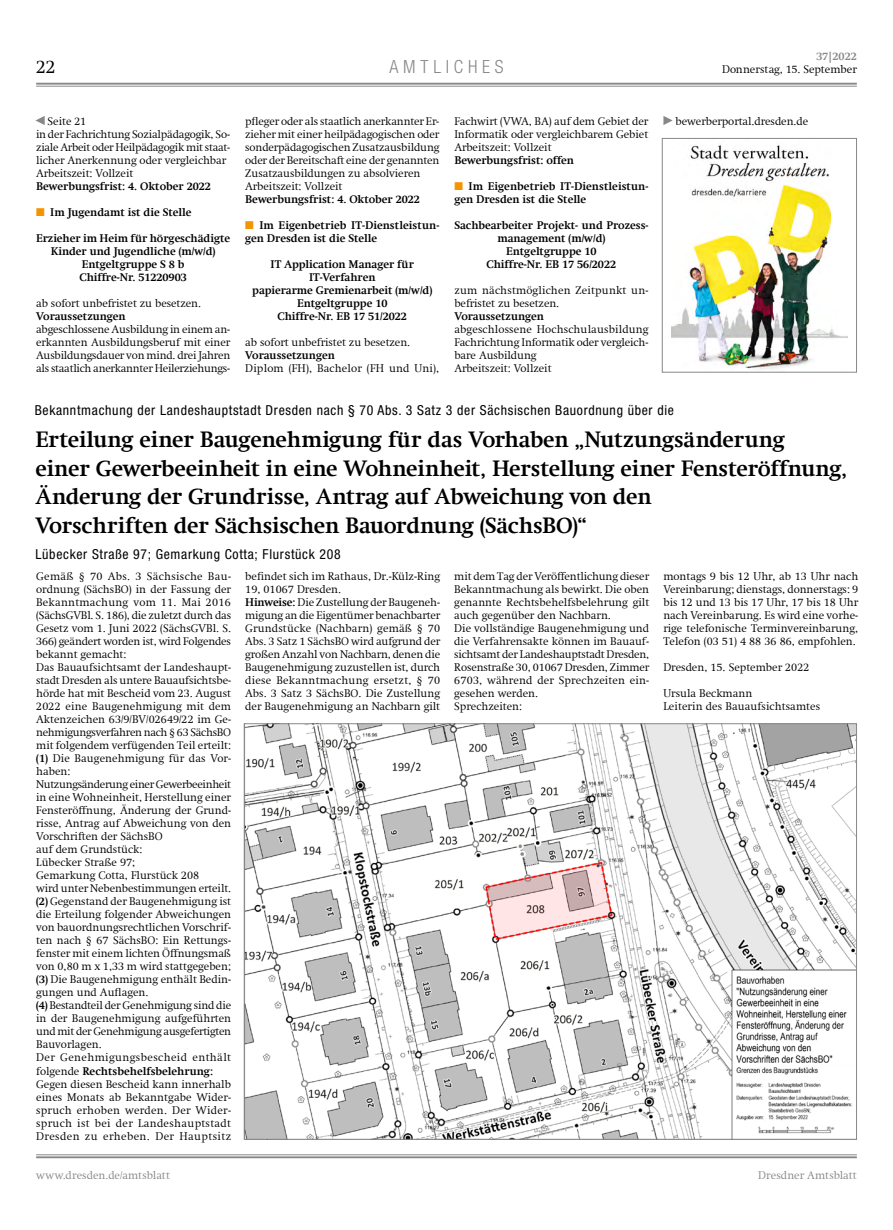
<style>
.page{position:relative;width:893px;height:1230px;background:#fff}
.page>*{position:absolute;margin:0;border:0;box-sizing:border-box;transform-origin:0 0}
.Über-3spaltig{font:700 22.5px/28.8px "Swift Com";letter-spacing:-.005em;color:#000}
.Seitenzahl{font:300 18.75px "Swift Com";color:#000}
.Rubriktitel{font:300 condensed 18.12px "Helvetica Neue";letter-spacing:.265em;color:#87888a}
.Dachzeile_amtl{font:condensed 13.75px "Helvetica Neue";letter-spacing:.05em;color:#000}
.Unterzeile_amtl{font:condensed 13.75px "Helvetica Neue";letter-spacing:.05em;color:#000}
.Fliesstext{font:300 11.25px/13px "Swift Com";color:#000;text-align:justify}
.Stellen-mittig{font:700 11.25px/13px "Swift Com";letter-spacing:-.005em;color:#000;text-align:center}
.Fliesstext_bold{font:700 11.25px "Swift Com";letter-spacing:-.005em;color:#000}
.Fliesstext-2{font:300 11.25px/13px "Swift Com";letter-spacing:.035em;color:#000}
.Fliesstext-3{font:300 11.25px "Swift Com";letter-spacing:.005em;color:#87888a}
.Fliesstext-4{font:700 11.25px "Swift Com";letter-spacing:-.005em;color:#87888a}
.s1{color:#f39400}
.s2{font-weight:700}
</style>
<div class="page">
<hr style="left:36px;top:86px;width:821px;height:1px;background:#87888a">
<hr style="left:36px;top:83px;width:821px;height:2px;background:#87888a">
<hr style="left:36px;top:1154px;width:821px;height:1px;background:#87888a">
<hr style="left:36px;top:1156px;width:821px;height:2px;background:#87888a">
<svg style="left:663px;top:116px;width:10px;height:9px"></svg>
<img style="left:246px;top:725px;width:609px;height:412px">
<svg style="left:35px;top:116px;width:10px;height:9px"></svg>
<img style="left:671px;top:143px;width:177px;height:227px">
<div style="left:662px;top:138px;width:195px;height:234px;border:1px solid #87888a"></div>
<p class="Seitenzahl" style="left:36px;top:56px;width:21px">22</p>
<p class="Rubriktitel" style="left:389px;top:56px;width:116px">AMTLICHES</p>
<p class="Fliesstext" style="left:48px;top:115px;width:40px">Seite 21</p>
<p class="Fliesstext" style="left:36px;top:128px;width:196px">in der Fachrichtung Sozialpädagogik, So&shy;ziale Arbeit oder Heilpädagogik mit staat&shy;licher Anerkennung oder vergleichbar</p>
<p class="Fliesstext" style="left:36px;top:167px;width:99px">Arbeitszeit: Vollzeit</p>
<p class="Fliesstext_bold" style="left:36px;top:180px;width:176px">Bewerbungsfrist: 4. Oktober 2022</p>
<p class="Stellen-mittig" style="left:36px;top:206px;width:157px"><span class="s1">■</span> Im Jugendamt ist die Stelle</p>
<p class="Stellen-mittig" style="left:36px;top:232px;width:196px">Erzieher im Heim für hörgeschädigte<br>Kinder und Jugendliche (m/w/d)</p>
<p class="Stellen-mittig" style="left:82px;top:258px;width:104px">Entgeltgruppe S 8 b</p>
<p class="Stellen-mittig" style="left:80px;top:271px;width:109px">Chiffre-Nr. 51220903</p>
<p class="Fliesstext" style="left:36px;top:297px;width:167px">ab sofort unbefristet zu besetzen.</p>
<p class="Fliesstext_bold" style="left:36px;top:310px;width:91px">Voraussetzungen</p>
<p class="Fliesstext" style="left:36px;top:323px;width:196px">abgeschlossene Ausbildung in einem an&shy;erkannten Ausbildungsberuf mit einer Ausbildungsdauer von mind. drei Jahren als staatlich anerkannter Heilerziehungs-</p>
<p class="Fliesstext" style="left:245px;top:115px;width:196px">pfleger oder als staatlich anerkannter Er&shy;zieher mit einer heilpädagogischen oder sonderpädagogischen Zusatzausbildung oder der Bereitschaft eine der genannten Zusatzausbildungen zu absolvieren</p>
<p class="Fliesstext" style="left:245px;top:180px;width:99px">Arbeitszeit: Vollzeit</p>
<p class="Fliesstext_bold" style="left:245px;top:193px;width:176px">Bewerbungsfrist: 4. Oktober 2022</p>
<p class="Stellen-mittig" style="left:245px;top:219px;width:196px;text-align:left"><span class="s1">■</span> Im Eigenbetrieb IT-Dienstleistun&shy;gen Dresden ist die Stelle</p>
<p class="Stellen-mittig" style="left:271px;top:258px;width:145px">IT Application Manager für</p>
<p class="Stellen-mittig" style="left:309px;top:271px;width:68px">IT-Verfahren</p>
<p class="Stellen-mittig" style="left:252px;top:284px;width:182px">papierarme Gremienarbeit (m/w/d)</p>
<p class="Stellen-mittig" style="left:297px;top:297px;width:92px">Entgeltgruppe 10</p>
<p class="Stellen-mittig" style="left:278px;top:310px;width:131px">Chiffre-Nr. EB 17 51/2022</p>
<p class="Fliesstext" style="left:245px;top:336px;width:167px">ab sofort unbefristet zu besetzen.</p>
<p class="Fliesstext_bold" style="left:245px;top:349px;width:91px">Voraussetzungen</p>
<p class="Fliesstext" style="left:245px;top:362px;width:196px">Diplom (FH), Bachelor (FH und Uni),</p>
<p class="Fliesstext" style="left:454px;top:115px;width:196px">Fachwirt (VWA, BA) auf dem Gebiet der<br>Informatik oder vergleichbarem Gebiet</p>
<p class="Fliesstext" style="left:454px;top:141px;width:99px">Arbeitszeit: Vollzeit</p>
<p class="Fliesstext_bold" style="left:454px;top:154px;width:121px">Bewerbungsfrist: offen</p>
<p class="Stellen-mittig" style="left:454px;top:180px;width:196px;text-align:left"><span class="s1">■</span> Im Eigenbetrieb IT-Dienstleistun&shy;gen Dresden ist die Stelle</p>
<p class="Stellen-mittig" style="left:454px;top:219px;width:196px">Sachbearbeiter Projekt- und Prozess&shy;management (m/w/d)</p>
<p class="Stellen-mittig" style="left:506px;top:245px;width:92px">Entgeltgruppe 10</p>
<p class="Stellen-mittig" style="left:487px;top:258px;width:131px">Chiffre-Nr. EB 17 56/2022</p>
<p class="Fliesstext" style="left:454px;top:284px;width:196px">zum nächstmöglichen Zeitpunkt un&shy;befristet zu besetzen.</p>
<p class="Fliesstext_bold" style="left:454px;top:310px;width:91px">Voraussetzungen</p>
<p class="Fliesstext" style="left:454px;top:323px;width:196px">abgeschlossene Hochschulausbildung Fachrichtung Informatik oder vergleich&shy;bare Ausbildung</p>
<p class="Fliesstext" style="left:454px;top:362px;width:99px">Arbeitszeit: Vollzeit</p>
<p class="Fliesstext-4" style="left:816px;top:50px;width:42px">37|2022</p>
<p class="Fliesstext" style="left:722px;top:63px;width:136px">Donnerstag, 15. September</p>
<p class="Fliesstext" style="left:676px;top:115px;width:134px">bewerberportal.dresden.de</p>
<p class="Dachzeile_amtl" style="left:35px;top:402px;width:641px">Bekanntmachung der Landeshauptstadt Dresden nach § 70 Abs. 3 Satz 3 der Sächsischen Bauordnung über die</p>
<p class="Über-3spaltig" style="left:35px;top:424px;width:813px">Erteilung einer Baugenehmigung für das Vorhaben „Nutzungsänderung<br>einer Gewerbeeinheit in eine Wohneinheit, Herstellung einer Fensteröffnung, Änderung der Grundrisse, Antrag auf Abweichung von den<br>Vorschriften der Sächsischen Bauordnung (SächsBO)“</p>
<p class="Unterzeile_amtl" style="left:35px;top:546px;width:307px">Lübecker Straße 97; Gemarkung Cotta; Flurstück 208</p>
<p class="Fliesstext" style="left:36px;top:570px;width:197px">Gemäß § 70 Abs. 3 Sächsische Bau&shy;ordnung (SächsBO) in der Fassung der Bekanntmachung vom 11. Mai 2016 (SächsGVBl. S. 186), die zuletzt durch das Gesetz vom 1. Juni 2022 (SächsGVBl. S.<br>366) geändert worden ist, wird Folgendes bekannt gemacht:</p>
<p class="Fliesstext" style="left:36px;top:661px;width:196px">Das Bauaufsichtsamt der Landeshaupt&shy;stadt Dresden als untere Bauaufsichtsbe&shy;hörde hat mit Bescheid vom 23. August 2022 eine Baugenehmigung mit dem Aktenzeichen 63/9/BV/02649/22 im Ge&shy;nehmigungsverfahren nach § 63 SächsBO mit folgendem verfügenden Teil erteilt:</p>
<p class="Fliesstext" style="left:36px;top:752px;width:196px"><span class="s2">(1)</span> Die Baugenehmigung für das Vor&shy;haben:</p>
<p class="Fliesstext" style="left:36px;top:778px;width:196px">Nutzungsänderung einer Gewerbeeinheit in eine Wohneinheit, Herstellung einer Fensteröffnung, Änderung der Grund&shy;risse, Antrag auf Abweichung von den Vorschriften der SächsBO</p>
<p class="Fliesstext" style="left:36px;top:843px;width:108px">auf dem Grundstück:</p>
<p class="Fliesstext" style="left:36px;top:856px;width:101px">Lübecker Straße 97;</p>
<p class="Fliesstext" style="left:36px;top:869px;width:165px">Gemarkung Cotta, Flurstück 208</p>
<p class="Fliesstext" style="left:36px;top:882px;width:196px">wird unter Nebenbestimmungen erteilt.</p>
<p class="Fliesstext" style="left:36px;top:895px;width:196px"><span class="s2">(2)</span> Gegenstand der Baugenehmigung ist die Erteilung folgender Abweichungen von bauordnungsrechtlichen Vorschrif&shy;ten nach § 67 SächsBO: Ein Rettungs&shy;fenster mit einem lichten Öffnungsmaß von 0,80 m x 1,33 m wird stattgegeben;</p>
<p class="Fliesstext" style="left:36px;top:973px;width:196px"><span class="s2">(3)</span> Die Baugenehmigung enthält Bedin&shy;gungen und Auflagen.</p>
<p class="Fliesstext" style="left:36px;top:999px;width:197px"><span class="s2">(4)</span> Bestandteil der Genehmigung sind die in der Baugenehmigung aufgeführten und mit der Genehmigung ausgefertigten Bauvorlagen.</p>
<p class="Fliesstext-2" style="left:36px;top:1051px;width:196px">Der Genehmigungsbescheid enthält folgende <span class="s2">Rechtsbehelfsbelehrung:</span></p>
<p class="Fliesstext" style="left:36px;top:1077px;width:196px">Gegen diesen Bescheid kann innerhalb eines Monats ab Bekanntgabe Wider&shy;spruch erhoben werden. Der Wider&shy;spruch ist bei der Landeshauptstadt Dresden zu erheben. Der Hauptsitz</p>
<p class="Fliesstext" style="left:245px;top:570px;width:196px">befindet sich im Rathaus, Dr.-Külz-Ring<br>19, 01067 Dresden.</p>
<p class="Fliesstext" style="left:245px;top:596px;width:197px"><span class="s2">Hinweise:</span> Die Zustellung der Baugeneh&shy;migung an die Eigentümer benachbarter Grundstücke (Nachbarn) gemäß § 70<br>Abs. 3 Satz 1 SächsBO wird aufgrund der großen Anzahl von Nachbarn, denen die Baugenehmigung zuzustellen ist, durch diese Bekanntmachung ersetzt, § 70<br>Abs. 3 Satz 3 SächsBO. Die Zustellung der Baugenehmigung an Nachbarn gilt</p>
<p class="Fliesstext" style="left:454px;top:570px;width:197px">mit dem Tag der Veröffentlichung dieser Bekanntmachung als bewirkt. Die oben genannte Rechtsbehelfsbelehrung gilt auch gegenüber den Nachbarn.</p>
<p class="Fliesstext" style="left:454px;top:622px;width:196px">Die vollständige Baugenehmigung und die Verfahrensakte können im Bauauf&shy;sichtsamt der Landeshauptstadt Dresden, Rosenstraße 30, 01067 Dresden, Zimmer 6703, während der Sprechzeiten ein&shy;gesehen werden.</p>
<p class="Fliesstext" style="left:454px;top:700px;width:69px">Sprechzeiten:</p>
<p class="Fliesstext" style="left:663px;top:570px;width:196px">montags 9 bis 12 Uhr, ab 13 Uhr nach Vereinbarung; dienstags, donnerstags: 9 bis 12 und 13 bis 17 Uhr, 17 bis 18 Uhr nach Vereinbarung. Es wird eine vorhe&shy;rige telefonische Terminvereinbarung, Telefon (03 51) 4 88 36 86, empfohlen.</p>
<p class="Fliesstext" style="left:663px;top:661px;width:148px">Dresden, 15. September 2022</p>
<p class="Fliesstext" style="left:663px;top:687px;width:90px">Ursula Beckmann</p>
<p class="Fliesstext" style="left:663px;top:700px;width:158px">Leiterin des Bauaufsichtsamtes</p>
<p class="Fliesstext-3" style="left:36px;top:1168px;width:135px">www.dresden.de/amtsblatt</p>
<p class="Fliesstext-3" style="left:758px;top:1168px;width:100px">Dresdner Amtsblatt</p>
</div>
